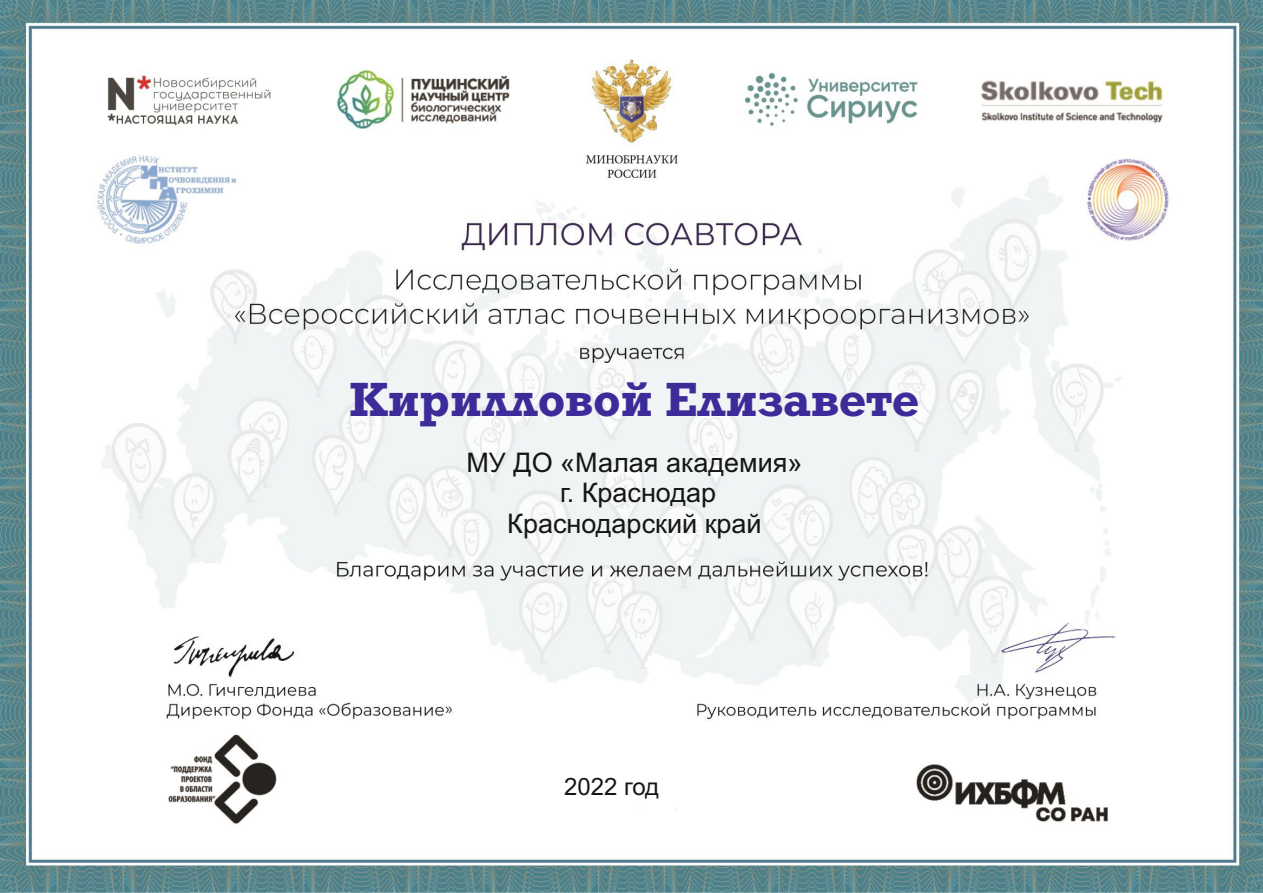
<style>
.page{position:relative;width:1263px;height:893px;background:#fff}
.page>*{position:absolute;margin:0;border:0;box-sizing:border-box;transform-origin:0 0}
.t1{font:700 45px "Rockwell Nova";color:#3c2b99}
.t2{font:27px "Arial";color:#151616}
.t3{font:24px "Arial";color:#151616}
</style>
<div class="page">
<img style="left:0;top:0;width:1263px;height:893px">
<h1 class="t1" style="left:349px;top:382px;width:571px">Кирилловой Елизавете</h1>
<p class="t2" style="left:466px;top:453px;width:338px">МУ ДО «Малая академия»</p>
<p class="t2" style="left:507px;top:513px;width:256px">Краснодарский край</p>
<p class="t2" style="left:560px;top:483px;width:157px">г. Краснодар</p>
<p class="t3" style="left:564px;top:777px;width:97px">2022 год</p>
</div>
